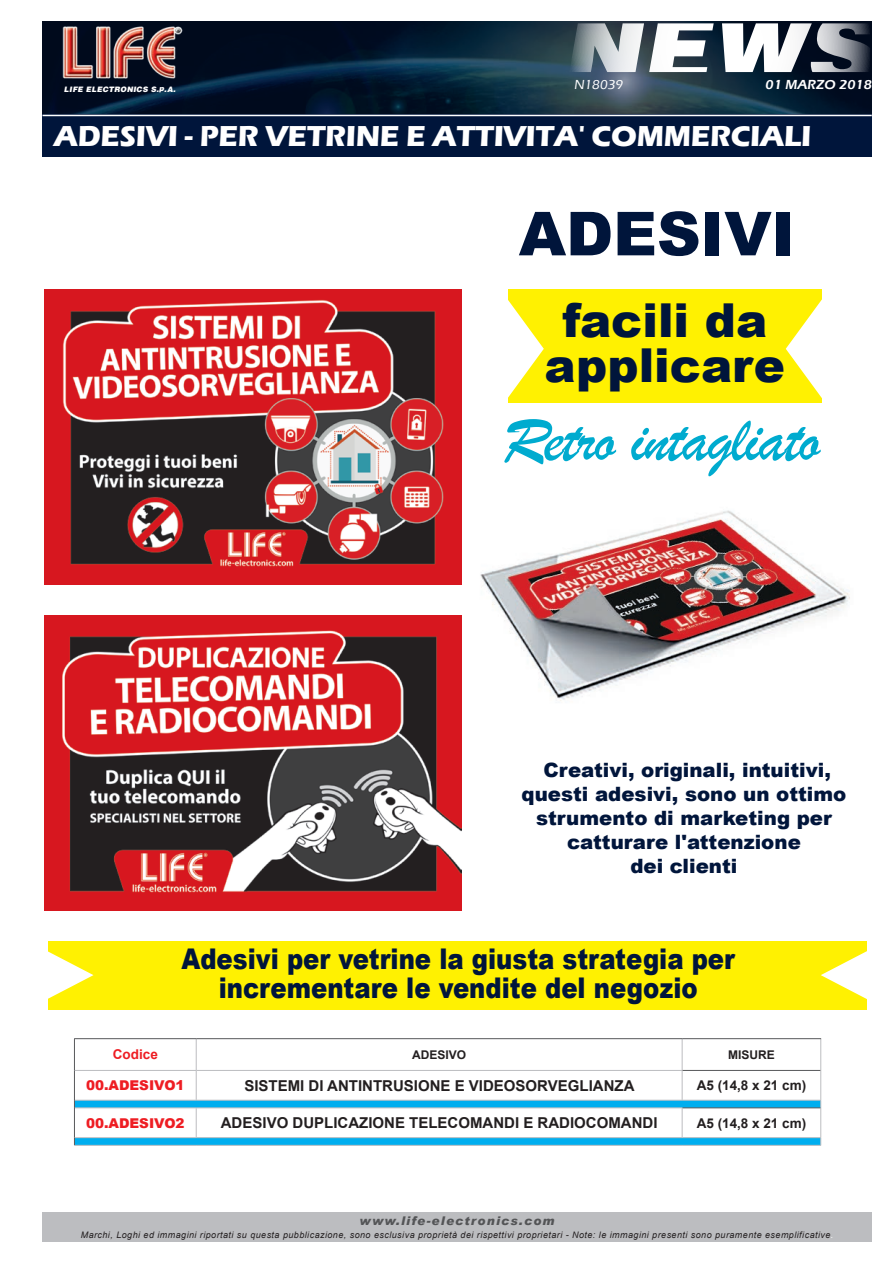
<style>
.page{position:relative;width:893px;height:1263px;background:#fff}
.page>*{position:absolute;margin:0;border:0;box-sizing:border-box;transform-origin:0 0}
.t1{font:66.75px "Brush Script";letter-spacing:-.025em;color:#00abcf}
.t2{font:900 60.6px "Arial";color:#00153b}
.t3{font:900 46.8px/45px "Arial";color:#00153b;text-align:center}
.t4{font:700 29.7px "Eras ITC";letter-spacing:-.01em;color:#fff}
.t5{font:900 28.5px/28.5px "Arial";color:#00153b;text-align:center;scale:.85 1}
.t6{font:900 19.8px/24px "Arial";color:#00153b;text-align:center}
.t7{font:700 15px "Arial";color:#231f20}
.t8{font:700 13.5px "Arial";color:#231f20}
.t9{font:900 13.5px "Arial";color:#ee1d23}
.t10{font:600 13.5px "Eras ITC";color:#fff}
.t11{font:500 13.5px "Eras ITC";color:#fff}
.t12{font:700 13.5px "Arial";color:#ee1d23}
.t13{font:italic 900 12px "Arial";letter-spacing:.1em;color:#545557}
.t14{font:700 12px "Arial";color:#231f20}
.t15{font:italic 9px "Arial";letter-spacing:.05em;color:#231f20}
.t16{font:7.5px "Airbus Special";letter-spacing:.03em;color:#fff}
.s1{color:#fff}
</style>
<div class="page">
<div style="left:508px;top:289px;width:313px;height:119px;background:#fff101"></div>
<svg style="left:508px;top:300px;width:36px;height:98px"></svg>
<svg style="left:786px;top:289px;width:36px;height:114px"></svg>
<div style="left:48px;top:941px;width:818px;height:68px;background:#fff101"></div>
<svg style="left:48px;top:951px;width:45px;height:48px"></svg>
<svg style="left:821px;top:941px;width:46px;height:68px"></svg>
<img style="left:43px;top:21px;width:829px;height:93px">
<img style="left:60px;top:24px;width:122px;height:57px">
<svg style="left:569px;top:23px;width:301px;height:49px"></svg>
<div style="left:43px;top:115px;width:829px;height:42px;background:#00153b"></div>
<hr style="left:43px;top:115px;width:829px;height:1px;background:#fff">
<div style="left:43px;top:1212px;width:829px;height:30px;background:#bcbdc0"></div>
<hr style="left:196px;top:1039px;width:1px;height:31px;background:#bcbdc0">
<hr style="left:682px;top:1039px;width:1px;height:31px;background:#bcbdc0">
<hr style="left:820px;top:1039px;width:1px;height:31px;background:#bcbdc0">
<hr style="left:75px;top:1070px;width:121px;height:1px;background:#bcbdc0">
<hr style="left:196px;top:1070px;width:486px;height:1px;background:#bcbdc0">
<hr style="left:820px;top:1070px;width:1px;height:30px;background:#bcbdc0">
<hr style="left:74px;top:1145px;width:122px;height:1px;background:#bcbdc0">
<hr style="left:196px;top:1145px;width:486px;height:1px;background:#bcbdc0">
<hr style="left:682px;top:1145px;width:139px;height:1px;background:#bcbdc0">
<hr style="left:74px;top:1038px;width:122px;height:1px;background:#57585a">
<hr style="left:74px;top:1039px;width:1px;height:31px;background:#57585a">
<hr style="left:196px;top:1038px;width:486px;height:1px;background:#57585a">
<hr style="left:682px;top:1038px;width:139px;height:1px;background:#57585a">
<hr style="left:682px;top:1070px;width:138px;height:1px;background:#57585a">
<hr style="left:74px;top:1070px;width:1px;height:30px;background:#57585a">
<svg style="left:74px;top:1071px;width:747px;height:74px"></svg>
<img style="left:45px;top:289px;width:416px;height:295px">
<img style="left:45px;top:615px;width:416px;height:295px">
<img style="left:480px;top:403px;width:370px;height:298px">
<h3 class="t11" style="left:574px;top:77px;width:52px">N18039</h3>
<h3 class="t10" style="left:765px;top:77px;width:109px">01 MARZO 2018</h3>
<h3 class="t4" style="left:54px;top:119px;width:759px">ADESIVI - PER VETRINE E ATTIVITA' COMMERCIALI</h3>
<p class="t16" style="left:64px;top:85px;width:113px">LIFE ELECTRONICS S.p.A.</p>
<h2 class="t2" style="left:519px;top:190px;width:278px">ADESIVI</h2>
<h3 class="t3" style="left:545px;top:297px;width:242px">facili da applicare</h3>
<h1 class="t1" style="left:502px;top:399px;width:320px">Retro intagliato</h1>
<h3 class="t6" style="left:522px;top:757px;width:326px">Creativi, originali, intuitivi, questi adesivi, sono un ottimo strumento di marketing per catturare l'attenzione<br>dei clienti</h3>
<h3 class="t5" style="left:181px;top:944px;width:653px">Adesivi per vetrine la giusta strategia per incrementare le vendite del negozio</h3>
<h3 class="t12" style="left:113px;top:1045px;width:47px">Codice</h3>
<h3 class="t14" style="left:412px;top:1046px;width:56px">ADESIVO</h3>
<h3 class="t14" style="left:728px;top:1046px;width:48px">MISURE</h3>
<h3 class="t9" style="left:86px;top:1075px;width:100px">00.ADESIVO1</h3>
<h3 class="t7" style="left:244px;top:1075px;width:392px">SISTEMI DI ANTINTRUSIONE E VIDEOSORVEGLIANZA</h3>
<h3 class="t8" style="left:697px;top:1076px;width:111px">A5 (14,8 x 21 cm)</h3>
<h3 class="t9" style="left:86px;top:1113px;width:100px">00.ADESIVO2</h3>
<h3 class="t7" style="left:221px;top:1112px;width:438px">ADESIVO DUPLICAZIONE TELECOMANDI E RADIOCOMANDI</h3>
<h3 class="t8" style="left:697px;top:1113px;width:111px">A5 (14,8 x 21 cm)</h3>
<h3 class="t13" style="left:360px;top:1213px;width:197px">www.life-electronics.com</h3>
<p class="t15" style="left:81px;top:1229px;width:754px">Marchi, Loghi ed immagini riportati su questa pubblicazione, sono esclusiva proprietà dei rispettivi proprietari - Note: le immagini presenti sono puramente esemplificative<span class="s1">.</span></p>
</div>
